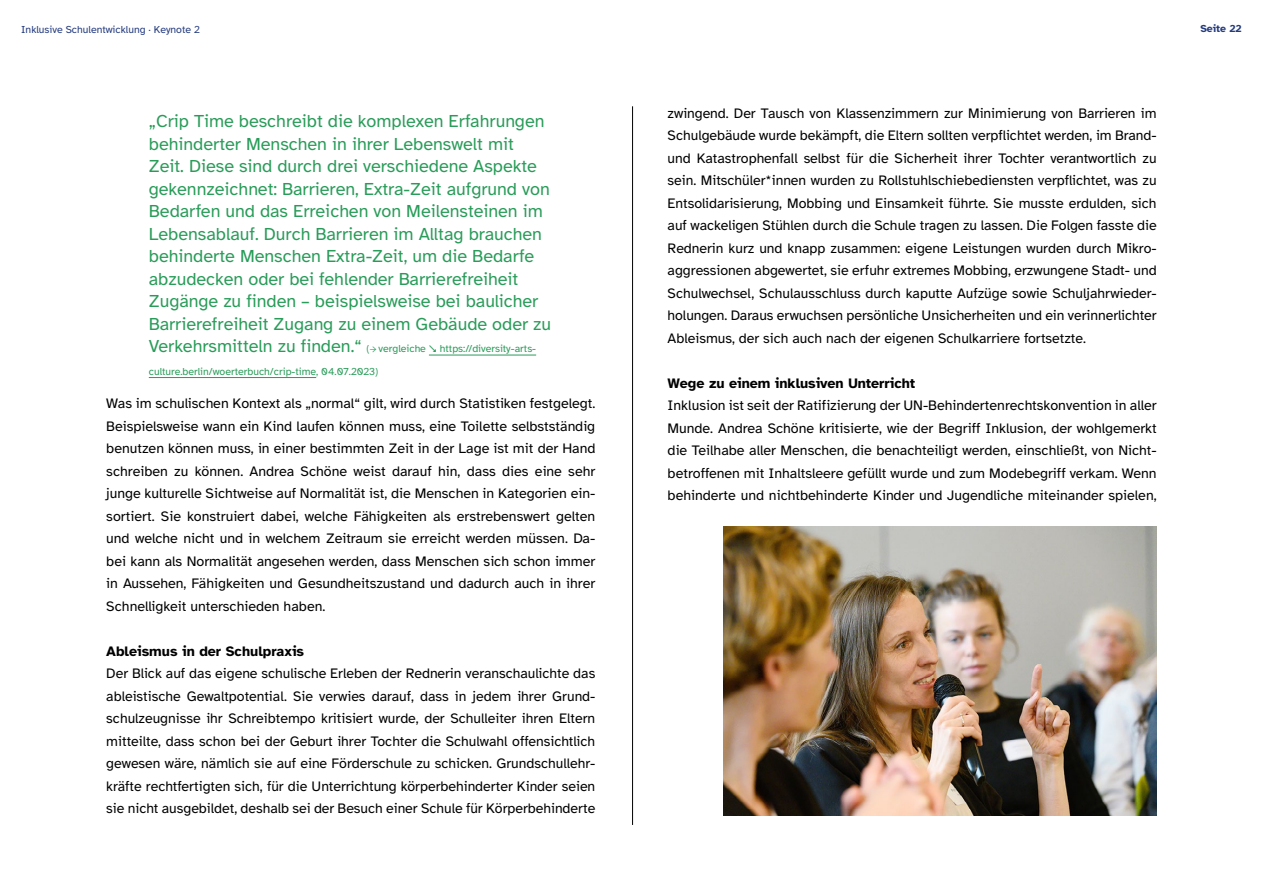
<style>
.page{position:relative;width:1263px;height:893px;background:#fff}
.page>*{position:absolute;margin:0;border:0;box-sizing:border-box;transform-origin:0 0}
.Pull_Quote{font:18px/22.5px "Atkinson Hyperlegible";color:#299c59}
.Fließtext{font:14.25px/22.5px "Atkinson Hyperlegible";color:#000;text-align:justify}
.Zwischenüberschrift{font:700 14.25px "Atkinson Hyperlegible";color:#000}
.Pull_Quote-2{font:10.5px/22.5px "Atkinson Hyperlegible";color:#299c59}
.t1{font:10.5px "Atkinson Hyperlegible";color:#233a7e}
.t2{font:700 10.5px "Atkinson Hyperlegible";color:#233a7e}
.s1{font-size:18px}
.s2{font-family:"Minion Pro";font-weight:700;font-stretch:condensed}
.s3{font-family:"Lelo"}
</style>
<div class="page">
<hr style="left:632px;top:106px;width:1px;height:719px;background:#000">
<hr style="left:429px;top:355px;width:107px;height:1px;background:#299c59">
<hr style="left:149px;top:377px;width:167px;height:1px;background:#299c59">
<img style="left:723px;top:527px;width:434px;height:288px">
<p class="t1" style="left:21px;top:24px;width:180px">Inklusive Schulentwicklung · Keynote 2</p>
<p class="t2" style="left:1200px;top:23px;width:43px">Seite 22</p>
<p class="Pull_Quote" style="left:149px;top:110px;width:404px">„Crip Time beschreibt die komplexen Erfahrungen behinderter Menschen in ihrer Lebenswelt mit Zeit. Diese sind durch drei verschiedene Aspekte gekennzeichnet: Barrieren, Extra-Zeit aufgrund von Bedarfen und das Erreichen von Meilensteinen im Lebensablauf. Durch Barrieren im Alltag brauchen behinderte Menschen Extra-Zeit, um die Bedarfe abzudecken oder bei fehlender Barrierefreiheit Zugänge zu finden – beispielsweise bei baulicher Barrierefreiheit Zugang zu einem Gebäude oder zu</p>
<p class="Pull_Quote-2" style="left:149px;top:337px;width:389px"><span class="s1">Verkehrsmitteln zu finden.“</span> (<span class="s2">→</span> vergleiche <span class="s3">↘</span> https://diversity-arts&shy;culture.berlin/woerterbuch/crip-time, 04.07.2023)</p>
<p class="Fließtext" style="left:106px;top:392px;width:491px">Was im schulischen Kontext als „normal“ gilt, wird durch Statistiken festgelegt.<br>Beispielsweise wann ein Kind laufen können muss, eine Toilette selbstständig benutzen können muss, in einer bestimmten Zeit in der Lage ist mit der Hand schreiben zu können. Andrea Schöne weist darauf hin, dass dies eine sehr junge kulturelle Sichtweise auf Normalität ist, die Menschen in Kategorien ein&shy;sortiert. Sie konstruiert dabei, welche Fähigkeiten als erstrebenswert gelten und welche nicht und in welchem Zeitraum sie erreicht werden müssen. Da&shy;bei kann als Normalität angesehen werden, dass Menschen sich schon immer in Aussehen, Fähigkeiten und Gesundheitszustand und dadurch auch in ihrer Schnelligkeit unterschieden haben.</p>
<p class="Zwischenüberschrift" style="left:106px;top:643px;width:199px">Ableismus in der Schulpraxis</p>
<p class="Fließtext" style="left:106px;top:662px;width:491px">Der Blick auf das eigene schulische Erleben der Rednerin veranschaulichte das ableistische Gewaltpotential. Sie verwies darauf, dass in jedem ihrer Grund&shy;schulzeugnisse ihr Schreibtempo kritisiert wurde, der Schulleiter ihren Eltern mitteilte, dass schon bei der Geburt ihrer Tochter die Schulwahl offensichtlich gewesen wäre, nämlich sie auf eine Förderschule zu schicken. Grundschullehr&shy;kräfte rechtfertigten sich, für die Unterrichtung körperbehinderter Kinder seien sie nicht ausgebildet, deshalb sei der Besuch einer Schule für Körperbehinderte</p>
<p class="Fließtext" style="left:668px;top:102px;width:491px">zwingend. Der Tausch von Klassenzimmern zur Minimierung von Barrieren im Schulgebäude wurde bekämpft, die Eltern sollten verpflichtet werden, im Brand&shy;und Katastrophenfall selbst für die Sicherheit ihrer Tochter verantwortlich zu sein. Mitschüler*innen wurden zu Rollstuhlschiebediensten verpflichtet, was zu Entsolidarisierung, Mobbing und Einsamkeit führte. Sie musste erdulden, sich auf wackeligen Stühlen durch die Schule tragen zu lassen. Die Folgen fasste die Rednerin kurz und knapp zusammen: eigene Leistungen wurden durch Mikro&shy;aggressionen abgewertet, sie erfuhr extremes Mobbing, erzwungene Stadt- und Schulwechsel, Schulausschluss durch kaputte Aufzüge sowie Schuljahrwieder&shy;holungen. Daraus erwuchsen persönliche Unsicherheiten und ein verinnerlichter Ableismus, der sich auch nach der eigenen Schulkarriere fortsetzte.</p>
<p class="Zwischenüberschrift" style="left:668px;top:375px;width:249px">Wege zu einem inklusiven Unterricht</p>
<p class="Fließtext" style="left:668px;top:394px;width:491px">Inklusion ist seit der Ratifizierung der UN-Behindertenrechtskonvention in aller Munde. Andrea Schöne kritisierte, wie der Begriff Inklusion, der wohlgemerkt die Teilhabe aller Menschen, die benachteiligt werden, einschließt, von Nicht&shy;betroffenen mit Inhaltsleere gefüllt wurde und zum Modebegriff verkam. Wenn behinderte und nichtbehinderte Kinder und Jugendliche miteinander spielen,</p>
</div>
